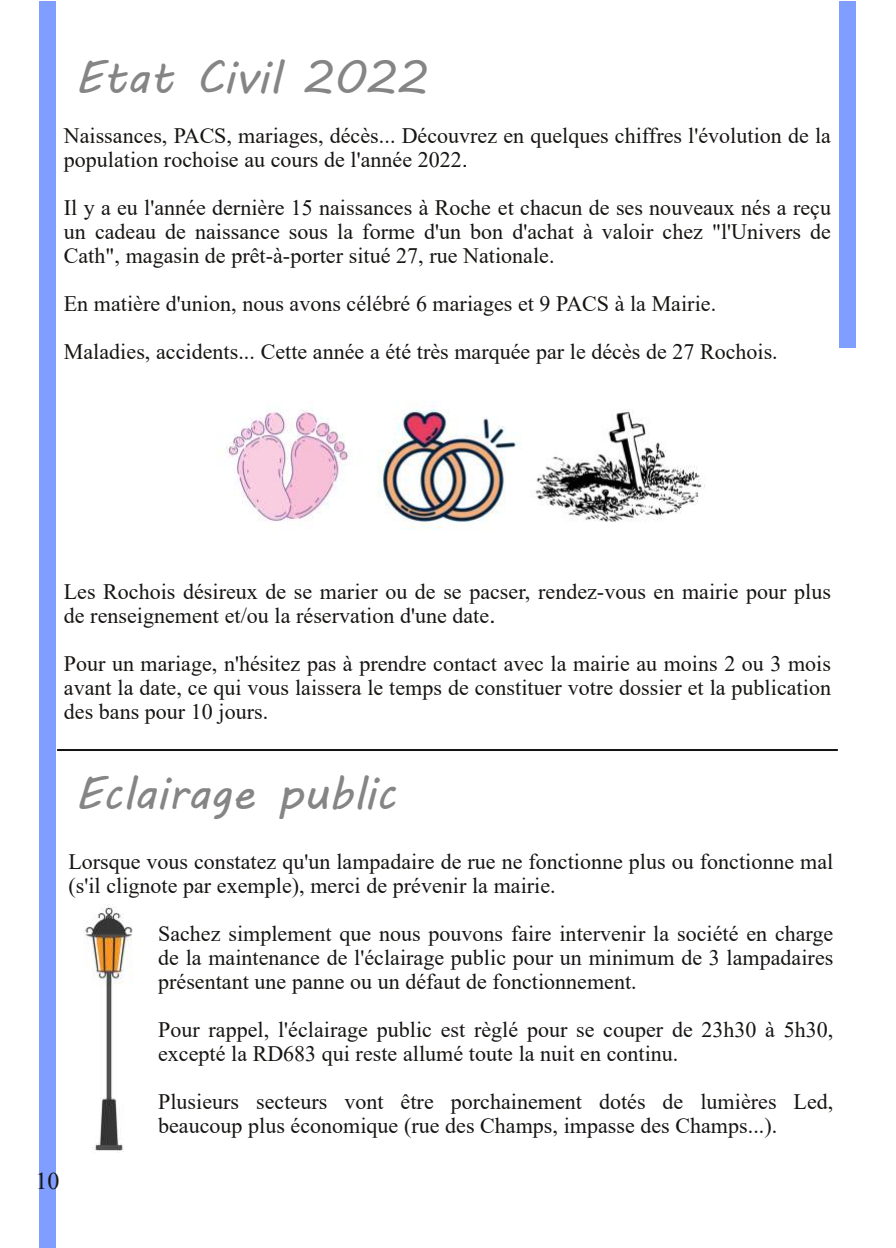
<style>
.page{position:relative;width:896px;height:1248px;background:#fff}
.page>*{position:absolute;margin:0;border:0;box-sizing:border-box;transform-origin:0 0}
.t1{font:46px "MV Boli";color:#858585}
.t2{font:24px "Times New Roman";color:#171513}
.t3{font:22px/24px "Times New Roman";color:#171513}
.s1{font-family:"Arial"}
.s2{font-family:"Arial";font-size:24px}
</style>
<div class="page">
<div style="left:39px;top:1px;width:16px;height:1246px;background:#7f9eff"></div>
<div style="left:839px;top:1px;width:16px;height:347px;background:#7f9eff"></div>
<hr style="left:57px;top:749px;width:781px;height:2px;background:#141414">
<img style="left:218px;top:401px;width:487px;height:129px">
<img style="left:84px;top:904px;width:49px;height:249px">
<h1 class="t1" style="left:75px;top:46px;width:354px">Etat Civil 2022</h1>
<p class="t3" style="left:64px;top:123px;width:768px">Naissances, PACS, mariages, décès... Découvrez en quelques chiffres l'évolution de la population rochoise au cours de l'année 2022<span class="s1">.</span></p>
<p class="t3" style="left:64px;top:195px;width:768px;text-align:justify">Il y a eu l'année dernière 15 naissances à Roche et chacun de ses nouveaux nés a reçu un cadeau de naissance sous la forme d'un bon d'achat à valoir chez "l'Univers de Cath", magasin de prêt-à-porter situé 27, rue Nationale.</p>
<p class="t3" style="left:64px;top:279px;width:715px;line-height:48px">En matière d'union, nous avons célébré 6 mariages et 9 PACS à la Mairie.<br>Maladies, accidents... Cette année a été très marquée par le décès de 27 Rochois.</p>
<p class="t3" style="left:64px;top:579px;width:768px">Les Rochois désireux de se marier ou de se pacser, rendez-vous en mairie pour plus de renseignement et/ou la réservation d'une date<span class="s2">.</span></p>
<p class="t3" style="left:64px;top:651px;width:768px;text-align:justify">Pour un mariage, n'hésitez pas à prendre contact avec la mairie au moins 2 ou 3 mois avant la date, ce qui vous laissera le temps de constituer votre dossier et la publication des bans pour 10 jours.</p>
<h1 class="t1" style="left:75px;top:762px;width:322px">Eclairage public</h1>
<p class="t3" style="left:68px;top:848px;width:766px">Lorsque vous constatez qu'un lampadaire de rue ne fonctionne plus ou fonctionne mal (s'il clignote par exemple), merci de prévenir la mairie.</p>
<p class="t3" style="left:158px;top:920px;width:677px;text-align:justify">Sachez simplement que nous pouvons faire intervenir la société en charge de la maintenance de l'éclairage public pour un minimum de 3 lampadaires présentant une panne ou un défaut de fonctionnement.</p>
<p class="t3" style="left:158px;top:1016px;width:676px">Pour rappel, l'éclairage public est règlé pour se couper de 23h30 à 5h30, excepté la RD683 qui reste allumé toute la nuit en continu.</p>
<p class="t3" style="left:158px;top:1088px;width:676px">Plusieurs secteurs vont être porchainement dotés de lumières Led, beaucoup plus économique (rue des Champs, impasse des Champs...).</p>
<p class="t2" style="left:35px;top:1164px;width:25px">10</p>
</div>
